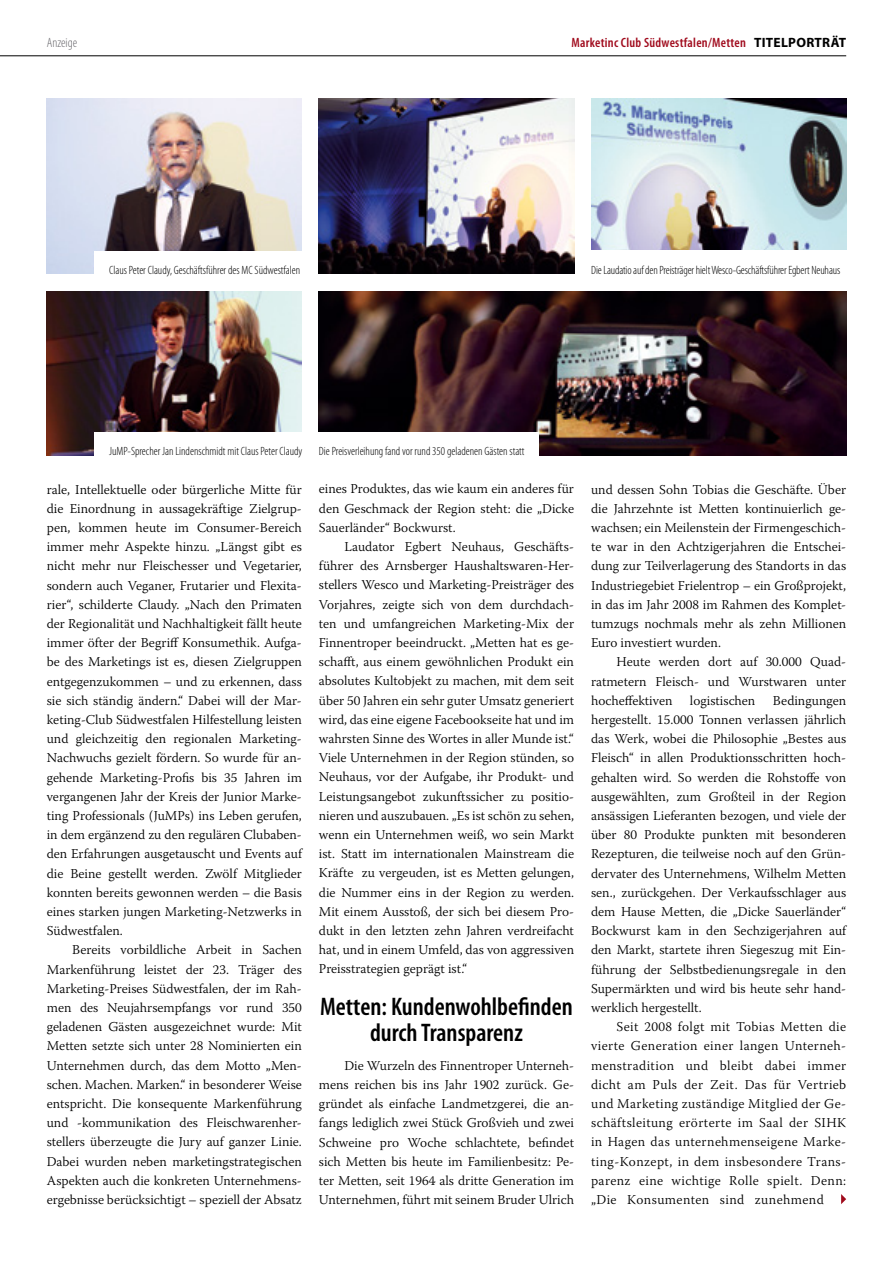
<style>
.page{position:relative;width:893px;height:1263px;background:#fff}
.page>*{position:absolute;margin:0;border:0;box-sizing:border-box;transform-origin:0 0}
.t1{font:600 condensed 25.5px/26.2px "Myriad Pro";color:#000;text-align:center}
.t2{font:300 13.5px/19.2px "Warnock Pro";color:#000;text-align:justify}
.t3{font:600 condensed 13.5px "Myriad Pro";letter-spacing:.02em;color:#a00b1d}
.t4{font:300 condensed 13.5px "Myriad Pro";color:#68676c}
.t5{font:300 condensed 12px "Myriad Pro";color:#000}
.s1{font-weight:700;font-stretch:normal;color:#000}
</style>
<div class="page">
<hr style="left:0;top:55px;width:846px;height:1px;background:#000">
<img style="left:319px;top:292px;width:527px;height:163px">
<img style="left:47px;top:99px;width:255px;height:175px">
<img style="left:319px;top:99px;width:255px;height:175px">
<img style="left:47px;top:292px;width:255px;height:163px">
<img style="left:591px;top:99px;width:255px;height:151px">
<svg style="left:841px;top:1194px;width:5px;height:10px"></svg>
<div style="left:94px;top:432px;width:445px;height:30px;background:#fff"></div>
<div style="left:94px;top:251px;width:216px;height:30px;background:#fff"></div>
<p class="t4" style="left:47px;top:34px;width:32px">Anzeige</p>
<p class="t3" style="left:572px;top:34px;width:276px">Marketinc Club Südwestfalen/Metten <span class="s1">TITELPORTRÄT</span></p>
<p class="t5" style="left:109px;top:263px;width:193px">Claus Peter Claudy, Geschäftsführer des MC Südwestfalen</p>
<p class="t5" style="left:591px;top:263px;width:251px">Die Laudatio auf den Preisträger hielt Wesco-Geschäftsführer Egbert Neuhaus</p>
<p class="t5" style="left:109px;top:444px;width:195px">JuMP-Sprecher Jan Lindenschmidt mit Claus Peter Claudy</p>
<p class="t5" style="left:319px;top:444px;width:207px">Die Preisverleihung fand vor rund 350 geladenen Gästen statt</p>
<p class="t2" style="left:47px;top:479px;width:257px">rale, Intellektuelle oder bürgerliche Mitte für die Einordnung in aussagekräftige Zielgrup&shy;pen, kommen heute im Consumer-Bereich immer mehr Aspekte hinzu. „Längst gibt es nicht mehr nur Fleischesser und Vegetarier, sondern auch Veganer, Frutarier und Flexita&shy;rier“, schilderte Claudy. „Nach den Primaten der Regionalität und Nachhaltigkeit fällt heute immer öfter der Begriff Konsumethik. Aufga&shy;be des Marketings ist es, diesen Zielgruppen entgegenzukommen – und zu erkennen, dass sie sich ständig ändern.“ Dabei will der Mar&shy;keting-Club Südwestfalen Hilfestellung leisten und gleichzeitig den regionalen Marketing-Nachwuchs gezielt fördern. So wurde für an&shy;gehende Marketing-Profis bis 35 Jahren im vergangenen Jahr der Kreis der Junior Marke&shy;ting Professionals (JuMPs) ins Leben gerufen, in dem ergänzend zu den regulären Clubaben&shy;den Erfahrungen ausgetauscht und Events auf die Beine gestellt werden. Zwölf Mitglieder konnten bereits gewonnen werden – die Basis eines starken jungen Marketing-Netzwerks in Südwestfalen.</p>
<p class="t2" style="left:47px;top:940px;width:257px;text-indent:26px">Bereits vorbildliche Arbeit in Sachen Markenführung leistet der 23. Träger des Marketing-Preises Südwestfalen, der im Rah&shy;men des Neujahrsempfangs vor rund 350 geladenen Gästen ausgezeichnet wurde: Mit Metten setzte sich unter 28 Nominierten ein Unternehmen durch, das dem Motto „Men&shy;schen. Machen. Marken.“ in besonderer Weise entspricht. Die konsequente Markenführung und -kommunikation des Fleischwarenher&shy;stellers überzeugte die Jury auf ganzer Linie.<br>Dabei wurden neben marketingstrategischen Aspekten auch die konkreten Unternehmens&shy;ergebnisse berücksichtigt – speziell der Absatz</p>
<p class="t2" style="left:319px;top:479px;width:257px">eines Produktes, das wie kaum ein anderes für den Geschmack der Region steht: die „Dicke Sauerländer“ Bockwurst.</p>
<p class="t2" style="left:319px;top:537px;width:257px;text-indent:26px">Laudator Egbert Neuhaus, Geschäfts&shy;führer des Arnsberger Haushaltswaren-Her&shy;stellers Wesco und Marketing-Preisträger des Vorjahres, zeigte sich von dem durchdach&shy;ten und umfangreichen Marketing-Mix der Finnentroper beeindruckt. „Metten hat es ge&shy;schafft, aus einem gewöhnlichen Produkt ein absolutes Kultobjekt zu machen, mit dem seit über 50 Jahren ein sehr guter Umsatz generiert wird, das eine eigene Facebookseite hat und im wahrsten Sinne des Wortes in aller Munde ist.“ Viele Unternehmen in der Region stünden, so Neuhaus, vor der Aufgabe, ihr Produkt- und Leistungsangebot zukunftssicher zu positio&shy;nieren und auszubauen. „Es ist schön zu sehen, wenn ein Unternehmen weiß, wo sein Markt ist. Statt im internationalen Mainstream die Kräfte zu vergeuden, ist es Metten gelungen, die Nummer eins in der Region zu werden.<br>Mit einem Ausstoß, der sich bei diesem Pro&shy;dukt in den letzten zehn Jahren verdreifacht hat, und in einem Umfeld, das von aggressiven Preisstrategien geprägt ist.“</p>
<h1 class="t1" style="left:320px;top:993px;width:254px">Metten: Kundenwohlbefinden durch Transparenz</h1>
<p class="t2" style="left:319px;top:1055px;width:257px;text-indent:26px">Die Wurzeln des Finnentroper Unterneh&shy;mens reichen bis ins Jahr 1902 zurück. Ge&shy;gründet als einfache Landmetzgerei, die an&shy;fangs lediglich zwei Stück Großvieh und zwei Schweine pro Woche schlachtete, befindet sich Metten bis heute im Familienbesitz: Pe&shy;ter Metten, seit 1964 als dritte Generation im Unternehmen, führt mit seinem Bruder Ulrich</p>
<p class="t2" style="left:591px;top:479px;width:257px">und dessen Sohn Tobias die Geschäfte. Über die Jahrzehnte ist Metten kontinuierlich ge&shy;wachsen; ein Meilenstein der Firmengeschich&shy;te war in den Achtzigerjahren die Entschei&shy;dung zur Teilverlagerung des Standorts in das Industriegebiet Frielentrop – ein Großprojekt, in das im Jahr 2008 im Rahmen des Komplet&shy;tumzugs nochmals mehr als zehn Millionen Euro investiert wurden.</p>
<p class="t2" style="left:591px;top:652px;width:257px;text-indent:26px">Heute werden dort auf 30.000 Quad&shy;ratmetern Fleisch- und Wurstwaren unter hocheffektiven</p>
<p class="t2" style="left:591px;top:690px;width:257px;text-indent:182px">Bedingungen hergestellt. 15.000 Tonnen verlassen jährlich das Werk, wobei die Philosophie „Bestes aus Fleisch“ in allen Produktionsschritten hoch&shy;gehalten wird. So werden die Rohstoffe von ausgewählten, zum Großteil in der Region ansässigen Lieferanten bezogen, und viele der über 80 Produkte punkten mit besonderen Rezepturen, die teilweise noch auf den Grün&shy;dervater des Unternehmens, Wilhelm Metten sen., zurückgehen. Der Verkaufsschlager aus dem Hause Metten, die „Dicke Sauerländer“ Bockwurst kam in den Sechzigerjahren auf den Markt, startete ihren Siegeszug mit Ein&shy;führung der Selbstbedienungsregale in den Supermärkten und wird bis heute sehr hand&shy;werklich hergestellt.</p>
<p class="t2" style="left:591px;top:1017px;width:257px;text-indent:26px">Seit 2008 folgt mit Tobias Metten die vierte Generation einer langen Unterneh&shy;menstradition und bleibt dabei immer dicht am Puls der Zeit. Das für Vertrieb und Marketing zuständige Mitglied der Ge&shy;schäftsleitung erörterte im Saal der SIHK in Hagen das unternehmenseigene Marke&shy;ting-Konzept, in dem insbesondere Trans&shy;parenz eine wichtige Rolle spielt. Denn: „Die Konsumenten sind zunehmend</p>
<p class="t2" style="left:690px;top:690px;width:67px">logistischen</p>
</div>
